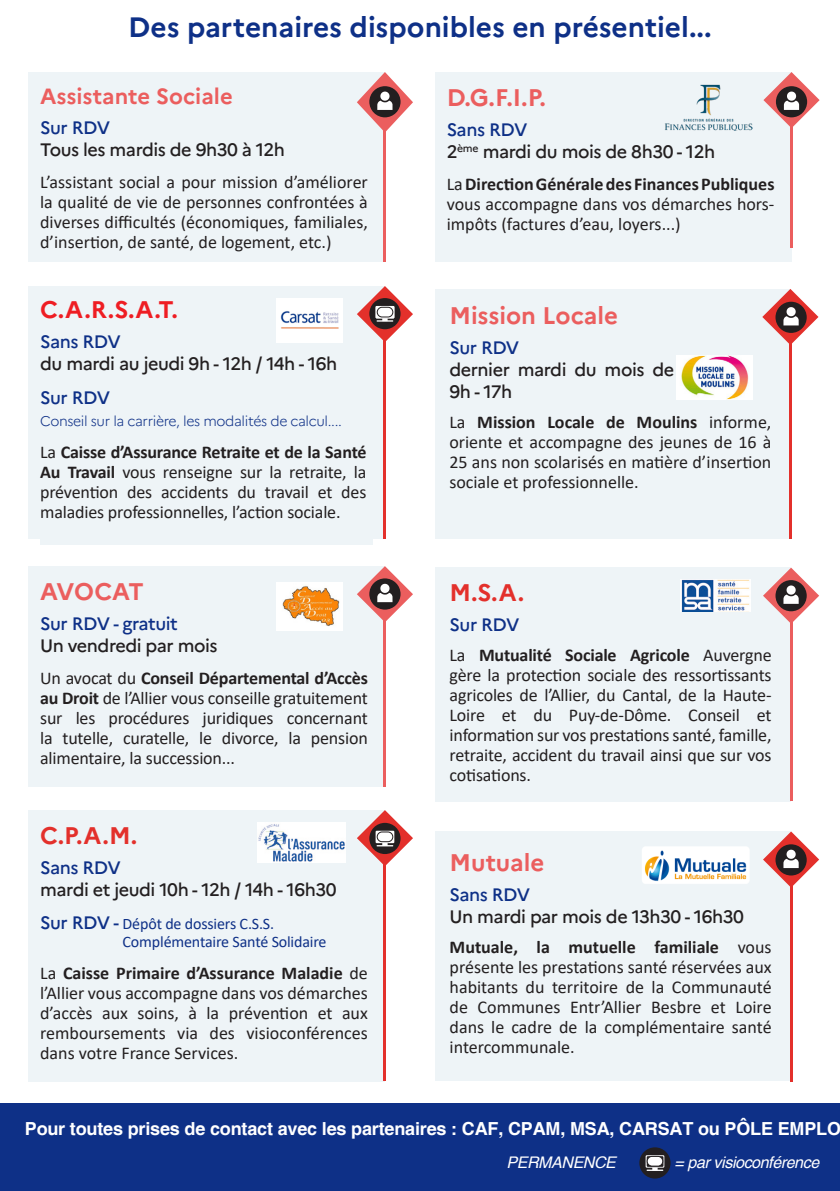
<style>
.page{position:relative;width:840px;height:1191px;background:#fff}
.page>*{position:absolute;margin:0;border:0;box-sizing:border-box;transform-origin:0 0}
.t1{font:700 28px "Marianne";color:#0e3087}
.t2{font:700 24px "Marianne";color:#eb5e5e}
.t3{font:700 24px "Marianne";color:#e3302b}
.t4{font:700 24px "Marianne";color:#ee1d23}
.t5{font:700 22px "Marianne";color:#eb5e5e}
.t6{font:18px/20px "Calibri";letter-spacing:-.005em;color:#231f20;text-align:justify}
.t7{font:500 18px/22px "Marianne";letter-spacing:-.025em;color:#231f20}
.t8{font:700 18px "Helvetica";letter-spacing:-.01em;color:#fff}
.t9{font:500 18px "Marianne";letter-spacing:-.025em;color:#0e3087}
.t10{font:16px "Calibri";letter-spacing:-.01em;color:#0e3087}
.t11{font:italic 16px "Helvetica";letter-spacing:-.025em;color:#fff}
.t12{font:300 14px "Marianne";letter-spacing:-.025em;color:#0e3087}
.s1{font-weight:700}
.s2{font-family:"Marianne";font-weight:500;font-size:18px}
</style>
<div class="page">
<div style="left:29px;top:566px;width:356px;height:221px;background:#eef4f7"></div>
<div style="left:29px;top:810px;width:356px;height:271px;background:#eef4f7"></div>
<div style="left:435px;top:72px;width:356px;height:190px;background:#eef4f7"></div>
<div style="left:29px;top:72px;width:356px;height:190px;background:#eef4f7"></div>
<div style="left:29px;top:286px;width:356px;height:253px;background:#eef4f7"></div>
<div style="left:40px;top:300px;width:332px;height:244px;background:#eef4f7"></div>
<div style="left:0;top:1103px;width:839px;height:88px;background:#0e3087"></div>
<div style="left:639px;top:1147px;width:31px;height:31px;background:#231f20;border-radius:50%"></div>
<svg style="left:645px;top:1155px;width:19px;height:16px"></svg>
<img style="left:276px;top:299px;width:66px;height:43px">
<img style="left:257px;top:823px;width:88px;height:40px">
<img style="left:665px;top:85px;width:87px;height:46px">
<hr style="left:383px;top:312px;width:3px;height:227px;background:#e3302b">
<hr style="left:383px;top:592px;width:3px;height:195px;background:#eb5e5e">
<hr style="left:383px;top:836px;width:3px;height:245px;background:#e3302b">
<hr style="left:789px;top:99px;width:3px;height:149px;background:#eb5e5e">
<hr style="left:383px;top:101px;width:3px;height:161px;background:#eb5e5e">
<svg style="left:357px;top:566px;width:56px;height:55px"></svg>
<svg style="left:357px;top:810px;width:56px;height:55px"></svg>
<svg style="left:375px;top:830px;width:19px;height:13px"></svg>
<div style="left:435px;top:289px;width:355px;height:250px;background:#eef4f7"></div>
<div style="left:435px;top:567px;width:355px;height:234px;background:#eef4f7"></div>
<div style="left:435px;top:831px;width:355px;height:250px;background:#eef4f7"></div>
<img style="left:676px;top:356px;width:76px;height:44px">
<img style="left:680px;top:580px;width:69px;height:31px">
<hr style="left:789px;top:613px;width:3px;height:188px;background:#eb5e5e">
<svg style="left:763px;top:567px;width:55px;height:57px"></svg>
<hr style="left:788px;top:315px;width:3px;height:224px;background:#e3302b">
<svg style="left:762px;top:289px;width:56px;height:56px"></svg>
<hr style="left:790px;top:858px;width:2px;height:223px;background:#e3302b">
<svg style="left:763px;top:831px;width:55px;height:56px"></svg>
<svg style="left:357px;top:286px;width:56px;height:55px"></svg>
<img style="left:276px;top:582px;width:66px;height:48px">
<img style="left:642px;top:846px;width:107px;height:38px">
<svg style="left:763px;top:72px;width:56px;height:56px"></svg>
<svg style="left:357px;top:72px;width:56px;height:60px"></svg>
<div style="left:377px;top:832px;width:15px;height:9px;background:#fff;border-radius:5px"></div>
<div style="left:376px;top:831px;width:17px;height:11px;border:1px solid #231f20;border-radius:5px"></div>
<div style="left:646px;top:1156px;width:16px;height:10px;background:#fff;border-radius:5px"></div>
<div style="left:646px;top:1155px;width:17px;height:11px;border:1px solid #231f20;border-radius:5px"></div>
<svg style="left:375px;top:306px;width:19px;height:12px"></svg>
<div style="left:377px;top:307px;width:15px;height:10px;background:#fff;border-radius:5px"></div>
<div style="left:376px;top:307px;width:17px;height:10px;border:1px solid #231f20;border-radius:5px"></div>
<p class="t1" style="left:128px;top:10px;width:584px">Des partenaires disponibles en présentiel...</p>
<p class="t5" style="left:40px;top:83px;width:194px">Assistante Sociale</p>
<p class="t9" style="left:40px;top:117px;width:71px">Sur RDV</p>
<p class="t7" style="left:40px;top:139px;width:246px">Tous les mardis de 9h30 à 12h</p>
<p class="t6" style="left:40px;top:172px;width:329px">L’assistant social a pour mission d’améliorer la qualité de vie de personnes confrontées à diverses difficultés (économiques, familiales, d’insertion, de santé, de logement, etc.)</p>
<p class="t4" style="left:40px;top:295px;width:139px">C.A.R.S.A.T.</p>
<p class="t9" style="left:40px;top:330px;width:82px">Sans RDV</p>
<p class="t7" style="left:40px;top:352px;width:298px">du mardi au jeudi 9h - 12h / 14h - 16h</p>
<p class="t9" style="left:40px;top:386px;width:71px">Sur RDV</p>
<p class="t12" style="left:40px;top:412px;width:303px">Conseil sur la carrière, les modalités de calcul....</p>
<p class="t6" style="left:40px;top:441px;width:328px">La <span class="s1">Caisse d’Assurance Retraite et de la Santé Au Travail</span> vous renseigne sur la retraite, la prévention des accidents du travail et des maladies professionnelles, l’action sociale.</p>
<p class="t2" style="left:40px;top:576px;width:105px">AVOCAT</p>
<p class="t9" style="left:40px;top:612px;width:139px">Sur RDV - gratuit</p>
<p class="t7" style="left:40px;top:634px;width:179px">Un vendredi par mois</p>
<p class="t6" style="left:40px;top:667px;width:329px">Un avocat du <span class="s1">Conseil Départemental d’Accès au Droit</span> de l’Allier vous conseille gratuitement sur les procédures juridiques concernant la tutelle, curatelle, le divorce, la pension alimentaire, la succession...</p>
<p class="t3" style="left:40px;top:820px;width:98px">C.P.A.M.</p>
<p class="t9" style="left:40px;top:856px;width:82px">Sans RDV</p>
<p class="t7" style="left:40px;top:878px;width:298px">mardi et jeudi 10h - 12h / 14h - 16h30</p>
<p class="t10" style="left:40px;top:913px;width:235px"><span class="s2">Sur RDV -</span> Dépôt de dossiers C.S.S.</p>
<p class="t10" style="left:122px;top:931px;width:205px">Complémentaire Santé Solidaire</p>
<p class="t6" style="left:40px;top:963px;width:329px">La <span class="s1">Caisse Primaire d’Assurance Maladie</span> de l’Allier vous accompagne dans vos démarches d’accès aux soins, à la prévention et aux remboursements via des visioconférences dans votre France Services.</p>
<p class="t2" style="left:446px;top:82px;width:101px">D.G.F.I.P.</p>
<p class="t9" style="left:446px;top:118px;width:82px">Sans RDV</p>
<p class="t7" style="left:446px;top:140px;width:270px">2<sup>ème</sup> mardi du mois de 8h30 - 12h</p>
<p class="t6" style="left:446px;top:173px;width:329px">La <span class="s1">Direction Générale des Finances Publiques </span>vous accompagne dans vos démarches hors&shy;impôts (factures d’eau, loyers...)</p>
<p class="t2" style="left:449px;top:300px;width:170px">Mission Locale</p>
<p class="t9" style="left:449px;top:336px;width:71px">Sur RDV</p>
<p class="t7" style="left:449px;top:358px;width:226px">dernier mardi du mois de<br>9h - 17h</p>
<p class="t6" style="left:449px;top:411px;width:323px">La <span class="s1">Mission Locale de Moulins</span> informe, oriente et accompagne des jeunes de 16 à 25 ans non scolarisés en matière d’insertion sociale et professionnelle.</p>
<p class="t3" style="left:449px;top:577px;width:76px">M.S.A.</p>
<p class="t9" style="left:449px;top:613px;width:71px">Sur RDV</p>
<p class="t6" style="left:449px;top:644px;width:323px">La <span class="s1">Mutualité Sociale Agricole</span> Auvergne gère la protection sociale des ressortissants agricoles de l’Allier, du Cantal, de la Haute-Loire et du Puy-de-Dôme. Conseil et information sur vos prestations santé, famille, retraite, accident du travail ainsi que sur vos cotisations.</p>
<p class="t2" style="left:449px;top:847px;width:96px">Mutuale</p>
<p class="t9" style="left:449px;top:883px;width:82px">Sans RDV</p>
<p class="t7" style="left:449px;top:905px;width:296px">Un mardi par mois de 13h30 - 16h30</p>
<p class="t6" style="left:449px;top:936px;width:323px"><span class="s1">Mutuale, la mutuelle familiale</span> vous présente les prestations santé réservées aux habitants du territoire de la Communauté de Communes Entr’Allier Besbre et Loire dans le cadre de la complémentaire santé intercommunale.</p>
<p class="t8" style="left:25px;top:1117px;width:817px">Pour toutes prises de contact avec les partenaires : CAF, CPAM, MSA, CARSAT ou PÔLE EMPLO</p>
<p class="t11" style="left:506px;top:1152px;width:111px">PERMANENCE</p>
<p class="t11" style="left:674px;top:1152px;width:146px">= par visioconférence</p>
</div>
